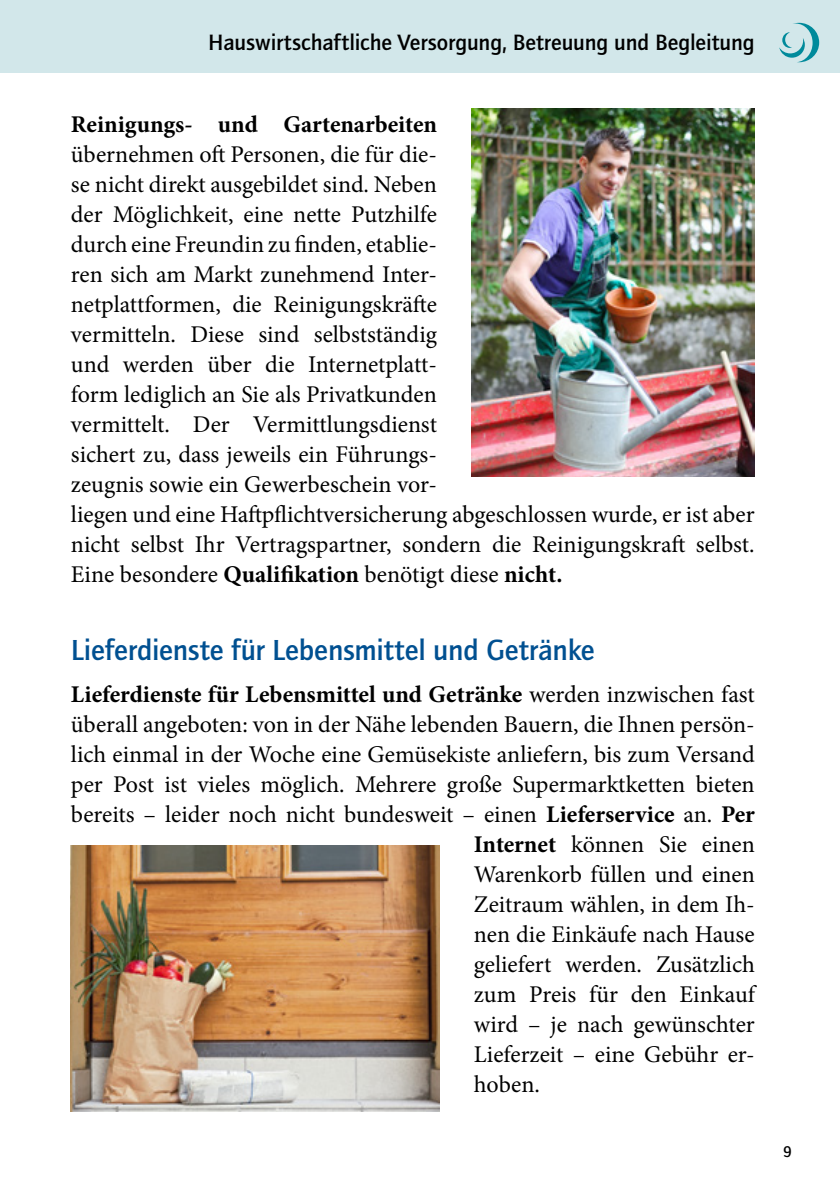
<style>
.page{position:relative;width:840px;height:1191px;background:#fff}
.page>*{position:absolute;margin:0;border:0;box-sizing:border-box;transform-origin:0 0}
.H2_BLAU{font:500 30px "Quay Sans ITC Std";letter-spacing:-.005em;color:#005091}
.Fließtext{font:24px/30px "Minion Pro";color:#000}
.Fließtext-2{font:700 24px "Minion Pro";color:#000}
.t1{font:500 23px "Quay Sans ITC Std";color:#000}
.t2{font:500 16px "Quay Sans ITC Std";color:#000}
.s1{font-weight:700}
.s2{font-weight:400}
</style>
<div class="page">
<div style="left:0;top:0;width:839px;height:72px;background:#d2e7ea"></div>
<svg style="left:779px;top:23px;width:39px;height:39px"></svg>
<img style="left:471px;top:108px;width:283px;height:369px">
<img style="left:71px;top:845px;width:368px;height:266px">
<p class="t1" style="left:208px;top:29px;width:547px">Hauswirtschaftliche Versorgung, Betreuung und Begleitung</p>
<p class="Fließtext" style="left:71px;top:109px;width:685px"><span class="s1">Reinigungs- und Gartenarbeiten<br></span>übernehmen oft Personen, die für die-<br>se nicht direkt ausgebildet sind. Neben<br>der Möglichkeit, eine nette Putzhilfe<br>durch eine Freundin zu finden, etablie-<br>ren sich am Markt zunehmend Inter-<br>netplattformen, die Reinigungskräfte<br>vermitteln. Diese sind selbstständig<br>und werden über die Internetplatt-<br>form lediglich an Sie als Privatkunden<br>vermittelt. Der Vermittlungsdienst<br>sichert zu, dass jeweils ein Führungs-<br>zeugnis sowie ein Gewerbeschein vor-<br>liegen und eine Haftpflichtversicherung abgeschlossen wurde, er ist aber nicht selbst Ihr Vertragspartner, sondern die Reinigungskraft selbst.<br>Eine besondere <span class="s1">Qualifikation</span> benötigt diese <span class="s1">nicht.</span></p>
<p class="H2_BLAU" style="left:71px;top:632px;width:525px">Lieferdienste für Lebensmittel und Getränke</p>
<p class="Fließtext-2" style="left:71px;top:677px;width:685px">Lieferdienste für Lebensmittel und Getränke <span class="s2">werden inzwischen fast</span></p>
<p class="Fließtext" style="left:71px;top:709px;width:685px">überall angeboten: von in der Nähe lebenden Bauern, die Ihnen persön-</p>
<p class="Fließtext" style="left:71px;top:739px;width:685px">lich einmal in der Woche eine Gemüsekiste anliefern, bis zum Versand</p>
<p class="Fließtext" style="left:71px;top:769px;width:685px">per Post ist vieles möglich. Mehrere große Supermarktketten bieten</p>
<p class="Fließtext" style="left:71px;top:799px;width:685px">bereits – leider noch nicht bundesweit – einen <span class="s1">Lieferservice</span> an. <span class="s1">Per</span></p>
<p class="Fließtext" style="left:473px;top:829px;width:282px"><span class="s1">Internet</span> können Sie einen</p>
<p class="Fließtext" style="left:473px;top:859px;width:282px">Warenkorb füllen und einen</p>
<p class="Fließtext" style="left:473px;top:889px;width:282px">Zeitraum wählen, in dem Ih-</p>
<p class="Fließtext" style="left:473px;top:919px;width:282px">nen die Einkäufe nach Hause</p>
<p class="Fließtext" style="left:473px;top:949px;width:282px">geliefert werden. Zusätzlich</p>
<p class="Fließtext" style="left:473px;top:979px;width:282px">zum Preis für den Einkauf</p>
<p class="Fließtext" style="left:473px;top:1009px;width:282px">wird – je nach gewünschter</p>
<p class="Fließtext" style="left:473px;top:1039px;width:282px">Lieferzeit – eine Gebühr er-</p>
<p class="Fließtext" style="left:473px;top:1069px;width:68px">hoben.</p>
<p class="t2" style="left:782px;top:1142px;width:10px">9</p>
</div>
